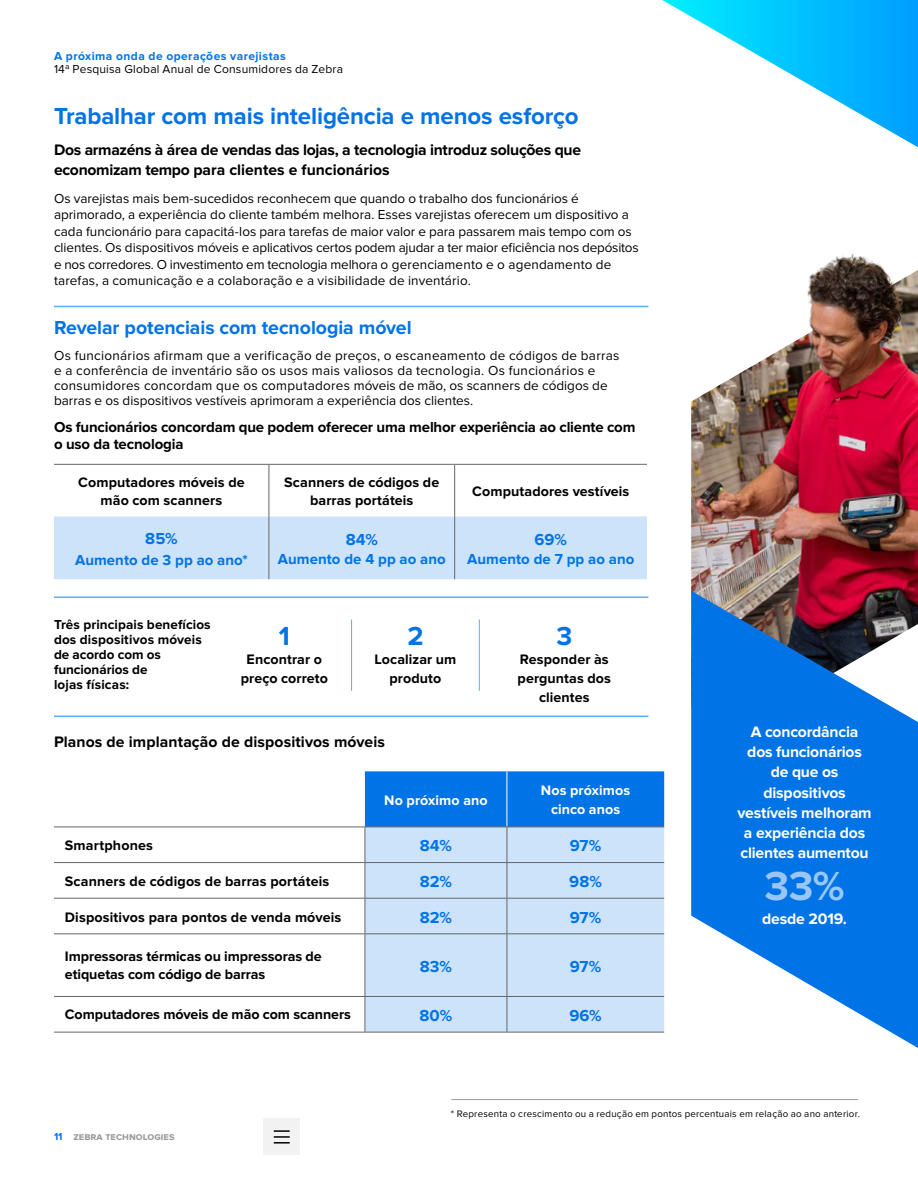
<style>
.page{position:relative;width:918px;height:1188px;background:#fff}
.page>*{position:absolute;margin:0;border:0;box-sizing:border-box;transform-origin:0 0}
.t1{font:700 42px "Proxima Nova";color:#99c7f5}
.t2{font:700 27px "Proxima Nova";color:#0073e6}
.t3{font:700 24px "Proxima Nova";letter-spacing:-.005em;color:#0073e6}
.t4{font:700 19.5px "Proxima Nova";letter-spacing:-.005em;color:#0073e6}
.t5{font:700 16.5px "Proxima Nova";letter-spacing:.005em;color:#0073e6}
.t6{font:700 15.75px/20.2px "Proxima Nova";letter-spacing:-.005em;color:#000101}
.t7{font:700 15.75px/20.2px "Proxima Nova";letter-spacing:-.01em;color:#fff;text-align:center}
.t8{font:700 15px/16.5px "Proxima Nova";letter-spacing:-.01em;color:#000101}
.t9{font:700 15px "Proxima Nova";letter-spacing:.005em;color:#0073e6}
.t10{font:700 14.25px/18.8px "Proxima Nova";letter-spacing:.005em;color:#000101;text-align:center}
.t11{font:700 14.25px/18.8px "Proxima Nova";letter-spacing:.005em;color:#fff;text-align:center}
.t12{font:13.5px/16.5px "Proxima Nova";color:#000101}
.t13{font:13.5px/15px "Proxima Nova";letter-spacing:.02em;color:#000101}
.t14{font:700 13.5px/15px "Proxima Nova";letter-spacing:.01em;color:#000101}
.t15{font:12px "Proxima Nova";letter-spacing:.015em;color:#000101}
.t16{font:700 12px "Proxima Nova";letter-spacing:.04em;color:#0073e6}
.t17{font:700 10.5px "Proxima Nova";color:#999}
.t18{font:9.75px "Proxima Nova";letter-spacing:.02em;color:#000101}
.s1{color:#0073e6}
</style>
<div class="page">
<div style="left:264px;top:1119px;width:36px;height:36px;background:#f2f2f2"></div>
<svg style="left:274px;top:1130px;width:16px;height:14px"></svg>
<img style="left:691px;top:354px;width:227px;height:237px">
<div style="left:365px;top:771px;width:299px;height:56px;background:#0073e6"></div>
<div style="left:366px;top:828px;width:298px;height:204px;background:#cce3fa"></div>
<hr style="left:507px;top:771px;width:1px;height:56px;background:#fff">
<hr style="left:54px;top:827px;width:311px;height:1px;background:#666">
<hr style="left:365px;top:827px;width:142px;height:1px;background:#666">
<hr style="left:507px;top:827px;width:157px;height:1px;background:#666">
<hr style="left:54px;top:862px;width:311px;height:1px;background:#666">
<hr style="left:365px;top:862px;width:142px;height:1px;background:#666">
<hr style="left:507px;top:862px;width:157px;height:1px;background:#666">
<hr style="left:54px;top:898px;width:311px;height:1px;background:#666">
<hr style="left:365px;top:898px;width:142px;height:1px;background:#666">
<hr style="left:507px;top:898px;width:157px;height:1px;background:#666">
<hr style="left:54px;top:933px;width:311px;height:1px;background:#666">
<hr style="left:365px;top:933px;width:142px;height:1px;background:#666">
<hr style="left:507px;top:933px;width:157px;height:1px;background:#666">
<hr style="left:54px;top:996px;width:311px;height:1px;background:#666">
<hr style="left:365px;top:996px;width:142px;height:1px;background:#666">
<hr style="left:507px;top:996px;width:157px;height:1px;background:#666">
<hr style="left:54px;top:1032px;width:311px;height:1px;background:#666">
<hr style="left:365px;top:1032px;width:142px;height:1px;background:#666">
<hr style="left:507px;top:1032px;width:157px;height:1px;background:#666">
<hr style="left:365px;top:827px;width:1px;height:35px;background:#666">
<hr style="left:507px;top:827px;width:1px;height:35px;background:#666">
<hr style="left:365px;top:863px;width:1px;height:35px;background:#666">
<hr style="left:507px;top:863px;width:1px;height:35px;background:#666">
<hr style="left:365px;top:899px;width:1px;height:34px;background:#666">
<hr style="left:507px;top:899px;width:1px;height:34px;background:#666">
<hr style="left:365px;top:934px;width:1px;height:62px;background:#666">
<hr style="left:507px;top:934px;width:1px;height:62px;background:#666">
<hr style="left:365px;top:997px;width:1px;height:35px;background:#666">
<hr style="left:507px;top:997px;width:1px;height:35px;background:#666">
<hr style="left:54px;top:306px;width:594px;height:1px;background:#66abf0">
<div style="left:54px;top:516px;width:593px;height:63px;background:#cce3fa"></div>
<hr style="left:269px;top:465px;width:1px;height:51px;background:#666">
<hr style="left:454px;top:465px;width:1px;height:51px;background:#666">
<hr style="left:269px;top:516px;width:1px;height:63px;background:#666">
<hr style="left:454px;top:516px;width:1px;height:63px;background:#666">
<hr style="left:54px;top:464px;width:215px;height:1px;background:#666">
<hr style="left:269px;top:464px;width:186px;height:1px;background:#666">
<hr style="left:455px;top:464px;width:192px;height:1px;background:#666">
<hr style="left:54px;top:597px;width:594px;height:1px;background:#66abf0">
<hr style="left:351px;top:620px;width:1px;height:71px;background:#66abf0">
<hr style="left:479px;top:620px;width:1px;height:71px;background:#66abf0">
<hr style="left:54px;top:716px;width:594px;height:1px;background:#66abf0">
<svg style="left:691px;top:591px;width:227px;height:457px;fill:#0073e6"></svg>
<hr style="left:451px;top:1099px;width:407px;height:1px;background:#999">
<svg style="left:662px;top:0;width:256px;height:147px"></svg>
<img style="left:772px;top:254px;width:146px;height:203px">
<p class="t16" style="left:54px;top:50px;width:233px">A próxima onda de operações varejistas</p>
<p class="t15" style="left:54px;top:62px;width:291px">14ª Pesquisa Global Anual de Consumidores da Zebra</p>
<h3 class="t3" style="left:54px;top:102px;width:526px">Trabalhar com mais inteligência e menos esforço</h3>
<p class="t6" style="left:54px;top:140px;width:529px">Dos armazéns à área de vendas das lojas, a tecnologia introduz soluções que economizam tempo para clientes e funcionários</p>
<p class="t12" style="left:54px;top:190px;width:586px">Os varejistas mais bem-sucedidos reconhecem que quando o trabalho dos funcionários é aprimorado, a experiência do cliente também melhora. Esses varejistas oferecem um dispositivo a cada funcionário para capacitá-los para tarefas de maior valor e para passarem mais tempo com os clientes. Os dispositivos móveis e aplicativos certos podem ajudar a ter maior eficiência nos depósitos e nos corredores. O investimento em tecnologia melhora o gerenciamento e o agendamento de tarefas, a comunicação e a colaboração e a visibilidade de inventário.</p>
<h3 class="t4" style="left:54px;top:316px;width:359px">Revelar potenciais com tecnologia móvel</h3>
<p class="t13" style="left:54px;top:348px;width:567px">Os funcionários afirmam que a verificação de preços, o escaneamento de códigos de barras e a conferência de inventário são os usos mais valiosos da tecnologia. Os funcionários e consumidores concordam que os computadores móveis de mão, os scanners de códigos de barras e os dispositivos vestíveis aprimoram a experiência dos clientes.</p>
<p class="t8" style="left:54px;top:419px;width:583px">Os funcionários concordam que podem oferecer uma melhor experiência ao cliente com o uso da tecnologia</p>
<p class="t10" style="left:78px;top:474px;width:168px;line-height:18px">Computadores móveis de mão com scanners</p>
<p class="t10" style="left:284px;top:474px;width:157px;line-height:18px">Scanners de códigos de barras portáteis</p>
<p class="t10" style="left:472px;top:482px;width:159px">Computadores vestíveis</p>
<p class="t5" style="left:145px;top:529px;width:34px">85%</p>
<p class="t9" style="left:75px;top:551px;width:174px">Aumento de 3 pp ao ano*</p>
<p class="t5" style="left:535px;top:530px;width:34px">69%</p>
<p class="t9" style="left:467px;top:550px;width:169px">Aumento de 7 pp ao ano</p>
<p class="t5" style="left:346px;top:530px;width:34px">84%</p>
<p class="t9" style="left:278px;top:550px;width:169px">Aumento de 4 pp ao ano</p>
<p class="t14" style="left:54px;top:617px;width:158px">Três principais benefícios dos dispositivos móveis de acordo com os funcionários de<br>lojas físicas:</p>
<h2 class="t2" style="left:279px;top:621px;width:13px">1</h2>
<p class="t10" style="left:241px;top:650px;width:89px">Encontrar o preço correto</p>
<h2 class="t2" style="left:407px;top:621px;width:18px">2</h2>
<p class="t10" style="left:374px;top:650px;width:84px">Localizar um produto</p>
<p class="t6" style="left:54px;top:732px;width:332px">Planos de implantação de dispositivos móveis</p>
<h2 class="t2" style="left:556px;top:621px;width:17px">3</h2>
<p class="t10" style="left:518px;top:650px;width:95px">Responder às perguntas dos clientes</p>
<p class="t11" style="left:384px;top:791px;width:105px">No próximo ano</p>
<p class="t11" style="left:541px;top:782px;width:91px">Nos próximos cinco anos</p>
<p class="t10" style="left:65px;top:837px;width:90px">Smartphones</p>
<p class="t5" style="left:420px;top:836px;width:34px">84%</p>
<p class="t5" style="left:570px;top:836px;width:33px">97%</p>
<p class="t10" style="left:65px;top:872px;width:266px">Scanners de códigos de barras portáteis</p>
<p class="t5" style="left:420px;top:872px;width:34px">82%</p>
<p class="t5" style="left:569px;top:872px;width:34px">98%</p>
<p class="t10" style="left:65px;top:908px;width:278px">Dispositivos para pontos de venda móveis</p>
<p class="t5" style="left:420px;top:908px;width:34px">82%</p>
<p class="t5" style="left:570px;top:908px;width:33px">97%</p>
<p class="t10" style="left:65px;top:947px;width:258px;line-height:18px;text-align:left">Impressoras térmicas ou impressoras de etiquetas com código de barras</p>
<p class="t5" style="left:420px;top:957px;width:34px">83%</p>
<p class="t5" style="left:570px;top:957px;width:33px">97%</p>
<p class="t10" style="left:65px;top:1005px;width:288px">Computadores móveis de mão com scanners</p>
<p class="t5" style="left:420px;top:1006px;width:34px">80%</p>
<p class="t5" style="left:569px;top:1006px;width:34px">96%</p>
<p class="t7" style="left:737px;top:722px;width:136px">A concordância dos funcionários de que os dispositivos vestíveis melhoram a experiência dos clientes aumentou</p>
<h1 class="t1" style="left:764px;top:862px;width:82px">33%</h1>
<p class="t7" style="left:762px;top:909px;width:86px">desde 2019.</p>
<p class="t17" style="left:54px;top:1130px;width:122px"><span class="s1">11</span> zebra technologies</p>
<p class="t18" style="left:451px;top:1108px;width:411px">* Representa o crescimento ou a redução em pontos percentuais em relação ao ano anterior.</p>
</div>
